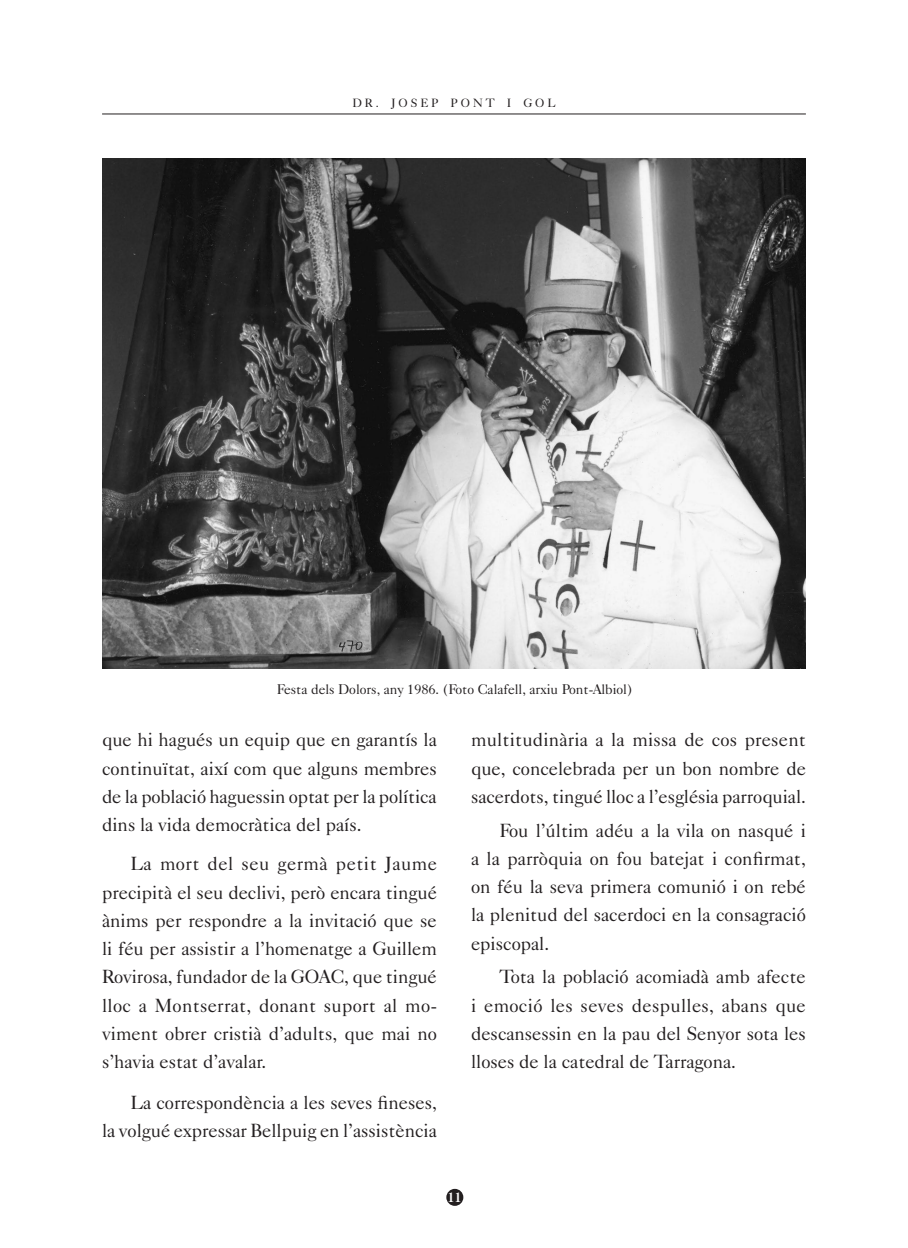
<style>
.page{position:relative;width:908px;height:1248px;background:#fff}
.page>*{position:absolute;margin:0;border:0;box-sizing:border-box;transform-origin:0 0}
.t1{font:19px/28.2px "Caslon 540 BT";color:#231f20;text-align:justify}
.t2{font:14px "Caslon 540 BT";color:#231f20}
.t3{font:700 13px "Caslon BT";color:#fff}
.t4{font:12px "Caslon 540 BT";color:#231f20}
</style>
<div class="page">
<hr style="left:102px;top:113px;width:703px;height:1px;background:#231f20">
<div style="left:447px;top:1189px;width:15px;height:15px;background:#231f20;border-radius:50%"></div>
<div style="left:446px;top:1188px;width:17px;height:17px;border:2px solid #231f20;border-radius:50%"></div>
<img style="left:102px;top:159px;width:703px;height:509px">
<p class="t4" style="left:352px;top:96px;width:204px">D R . J O S E P P O N T I G O L</p>
<p class="t2" style="left:277px;top:680px;width:357px">Festa dels Dolors, any 1986. (Foto Calafell, arxiu Pont-Albiol)</p>
<p class="t1" style="left:471px;top:725px;width:336px">multitudinària a la missa de cos present que, concelebrada per un bon nombre de sacerdots, tingué lloc a l’església parroquial.</p>
<p class="t1" style="left:471px;top:815px;width:336px;text-indent:28px">Fou l’últim adéu a la vila on nasqué i a la parròquia on fou batejat i confirmat, on féu la seva primera comunió i on rebé la plenitud del sacerdoci en la consagració episcopal.</p>
<p class="t1" style="left:471px;top:962px;width:336px;text-indent:28px">Tota la població acomiadà amb afecte i emoció les seves despulles, abans que descansessin en la pau del Senyor sota les lloses de la catedral de Tarragona.</p>
<p class="t1" style="left:102px;top:725px;width:336px">que hi hagués un equip que en garantís la continuïtat, així com que alguns membres de la població haguessin optat per la política dins la vida democràtica del país.</p>
<p class="t1" style="left:102px;top:849px;width:336px;text-indent:28px">La mort del seu germà petit Jaume precipità el seu declivi, però encara tingué ànims per respondre a la invitació que se li féu per assistir a l’homenatge a Guillem Rovirosa, fundador de la GOAC, que tingué lloc a Montserrat, donant suport al mo&shy;viment obrer cristià d’adults, que mai no s’havia estat d’avalar.</p>
<p class="t1" style="left:102px;top:1088px;width:336px;text-align:right">La correspondència a les seves fineses,<br>la volgué expressar Bellpuig en l’assistència</p>
<p class="t3" style="left:447px;top:1188px;width:16px">11</p>
</div>
